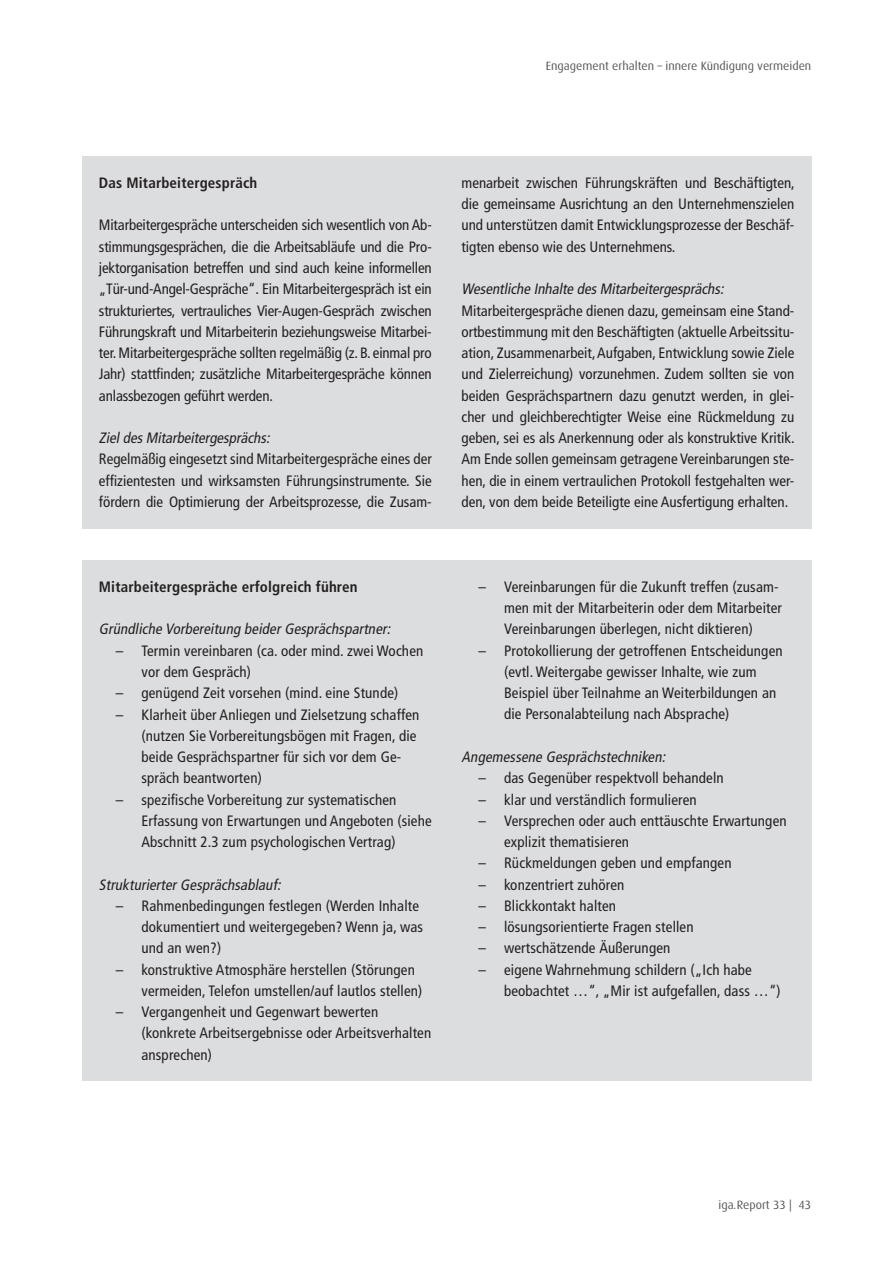
<style>
.page{position:relative;width:893px;height:1263px;background:#fff}
.page>*{position:absolute;margin:0;border:0;box-sizing:border-box;transform-origin:0 0}
.t1{font:condensed 15px/21.3px "Frutiger";letter-spacing:.01em;color:#231f20}
.t2{font:italic condensed 15px "Frutiger";color:#231f20}
.t3{font:700 condensed 15px "Frutiger";letter-spacing:.01em;color:#231f20}
.t4{font:12px "Dax";color:#57585a}
</style>
<div class="page">
<div style="left:82px;top:156px;width:729px;height:373px;background:#dcdddf"></div>
<div style="left:82px;top:560px;width:729px;height:521px;background:#dcdddf"></div>
<p class="t4" style="left:546px;top:59px;width:267px">Engagement erhalten – innere Kündigung vermeiden</p>
<p class="t3" style="left:99px;top:174px;width:160px">Das Mitarbeitergespräch</p>
<p class="t1" style="left:99px;top:215px;width:334px;text-align:justify">Mitarbeitergespräche unterscheiden sich wesentlich von Ab&shy;stimmungsgesprächen, die die Arbeitsabläufe und die Pro&shy;jektorganisation betreffen und sind auch keine informellen „Tür-und-Angel-Gespräche“. Ein Mitarbeitergespräch ist ein strukturiertes, vertrauliches Vier-Augen-Gespräch zwischen Führungskraft und Mitarbeiterin beziehungsweise Mitarbei&shy;ter. Mitarbeitergespräche sollten regelmäßig (z. B. einmal pro Jahr) stattfinden; zusätzliche Mitarbeitergespräche können anlassbezogen geführt werden.</p>
<p class="t2" style="left:99px;top:429px;width:175px">ZieldesMitarbeitergesprächs:</p>
<p class="t1" style="left:99px;top:449px;width:334px;text-align:justify">Regelmäßig eingesetzt sind Mitarbeitergespräche eines der effizientesten und wirksamsten Führungsinstrumente. Sie fördern die Optimierung der Arbeitsprozesse, die Zusam-</p>
<p class="t3" style="left:99px;top:578px;width:260px">Mitarbeitergespräche erfolgreich führen</p>
<p class="t2" style="left:99px;top:620px;width:296px">Gründliche Vorbereitung beiderGesprächspartner:</p>
<p class="t1" style="left:141px;top:640px;width:283px;text-indent:-26px">– Termin vereinbaren (ca. oder mind. zwei Wochen vor dem Gespräch)</p>
<p class="t1" style="left:116px;top:682px;width:284px">– genügend Zeit vorsehen (mind. eine Stunde)</p>
<p class="t1" style="left:141px;top:704px;width:279px;text-indent:-26px">– Klarheit über Anliegen und Zielsetzung schaffen (nutzen Sie Vorbereitungsbögen mit Fragen, die beide Gesprächspartner für sich vor dem Ge&shy;spräch beantworten)</p>
<p class="t1" style="left:141px;top:789px;width:292px;text-indent:-26px">– spezifische Vorbereitung zur systematischen<br>Erfassung von Erwartungen und Angeboten (siehe<br>Abschnitt 2.3 zum psychologischen Vertrag)</p>
<p class="t2" style="left:99px;top:876px;width:186px">StrukturierterGesprächsablauf:</p>
<p class="t1" style="left:141px;top:895px;width:283px;text-indent:-26px">– Rahmenbedingungen festlegen (Werden Inhalte dokumentiert und weitergegeben? Wenn ja, was und an wen?)</p>
<p class="t1" style="left:141px;top:959px;width:282px;text-indent:-26px">– konstruktive Atmosphäre herstellen (Störungen vermeiden, Telefon umstellen/auf lautlos stellen)</p>
<p class="t1" style="left:141px;top:1001px;width:291px;text-indent:-26px">– Vergangenheit und Gegenwart bewerten (konkrete Arbeitsergebnisse oder Arbeitsverhalten ansprechen)</p>
<p class="t1" style="left:461px;top:172px;width:335px;text-align:justify">menarbeit zwischen Führungskräften und Beschäftigten, die gemeinsame Ausrichtung an den Unternehmenszielen und unterstützen damit Entwicklungsprozesse der Beschäf&shy;tigten ebenso wie des Unternehmens.</p>
<p class="t2" style="left:461px;top:280px;width:267px">Wesentliche Inhalte desMitarbeitergesprächs:</p>
<p class="t1" style="left:461px;top:300px;width:335px;text-align:justify">Mitarbeitergespräche dienen dazu, gemeinsam eine Stand&shy;ortbestimmung mit den Beschäftigten (aktuelle Arbeitssitu&shy;ation, Zusammenarbeit, Aufgaben, Entwicklung sowie Ziele und Zielerreichung) vorzunehmen. Zudem sollten sie von beiden Gesprächspartnern dazu genutzt werden, in glei&shy;cher und gleichberechtigter Weise eine Rückmeldung zu geben, sei es als Anerkennung oder als konstruktive Kritik.<br>Am Ende sollen gemeinsam getragene Vereinbarungen ste&shy;hen, die in einem vertraulichen Protokoll festgehalten wer&shy;den, von dem beide Beteiligte eine Ausfertigung erhalten.</p>
<p class="t1" style="left:504px;top:576px;width:279px;text-indent:-26px">– Vereinbarungen für die Zukunft treffen (zusam&shy;men mit der Mitarbeiterin oder dem Mitarbeiter<br>Vereinbarungen überlegen, nicht diktieren)</p>
<p class="t1" style="left:504px;top:640px;width:280px;text-indent:-26px">– Protokollierung der getroffenen Entscheidungen (evtl. Weitergabe gewisser Inhalte, wie zum Beispiel über Teilnahme an Weiterbildungen an die Personalabteilung nach Absprache)</p>
<p class="t2" style="left:461px;top:748px;width:208px">Angemessene Gesprächstechniken:</p>
<p class="t1" style="left:478px;top:767px;width:247px">– das Gegenüber respektvoll behandeln</p>
<p class="t1" style="left:478px;top:789px;width:220px">– klar und verständlich formulieren</p>
<p class="t1" style="left:504px;top:810px;width:284px;text-indent:-26px">– Versprechen oder auch enttäuschte Erwartungen explizit thematisieren</p>
<p class="t1" style="left:478px;top:852px;width:255px">– Rückmeldungen geben und empfangen</p>
<p class="t1" style="left:478px;top:874px;width:147px">– konzentriert zuhören</p>
<p class="t1" style="left:478px;top:895px;width:139px">– Blickkontakt halten</p>
<p class="t1" style="left:478px;top:916px;width:217px">– lösungsorientierte Fragen stellen</p>
<p class="t1" style="left:478px;top:937px;width:193px">– wertschätzende Äußerungen</p>
<p class="t1" style="left:504px;top:959px;width:278px;text-indent:-26px">– eigene Wahrnehmung schildern („Ich habe beobachtet …“, „Mir ist aufgefallen, dass …“)</p>
<p class="t4" style="left:719px;top:1198px;width:94px">iga.Report 33 | 43</p>
</div>
